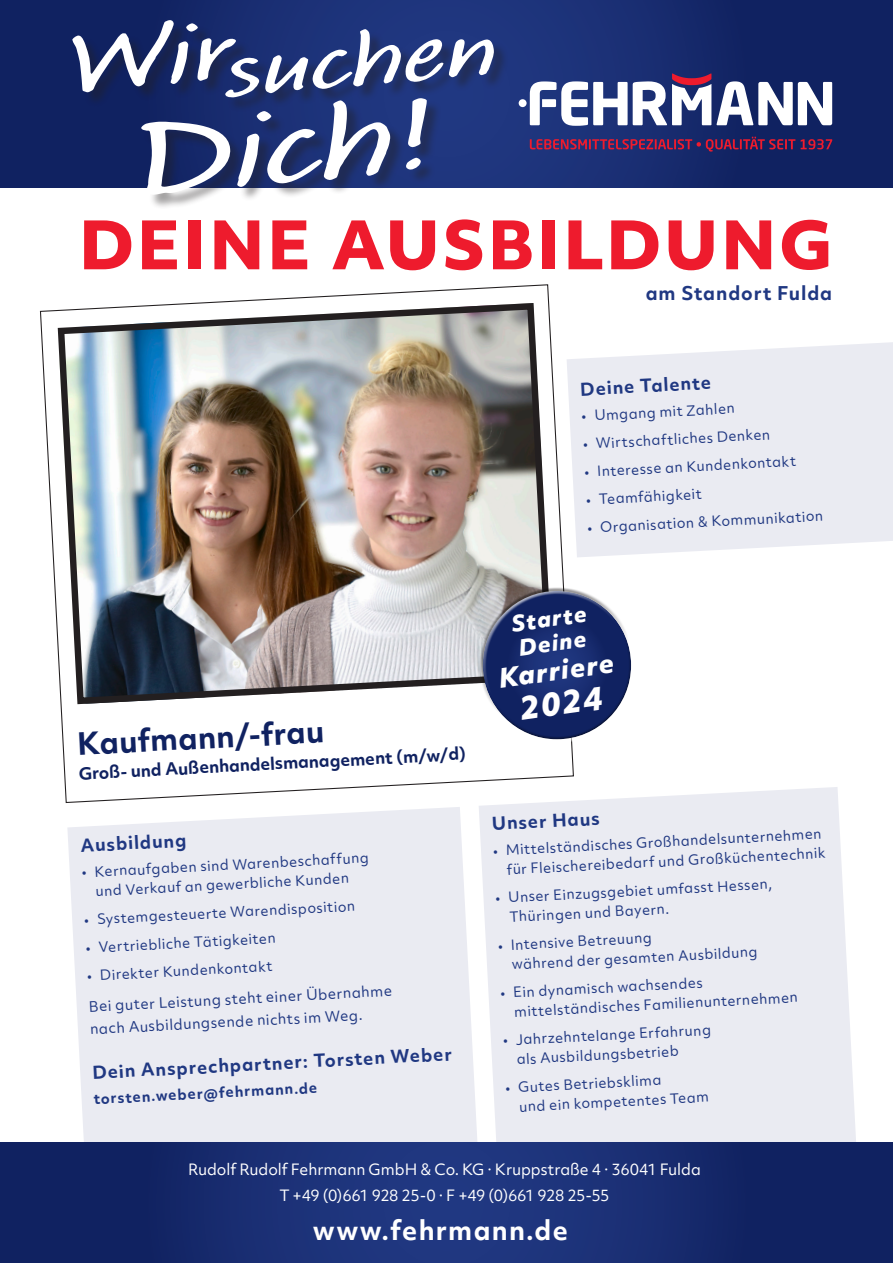
<style>
.page{position:relative;width:893px;height:1263px;background:#fff}
.page>*{position:absolute;margin:0;border:0;box-sizing:border-box;transform-origin:0 0}
.t1{font:600 108px "Calliope MVB";color:#fff;scale:1.28 1}
.t2{font:600 77.85px "Calliope MVB";color:#fff;scale:1.28 1}
.t3{font:800 64.35px "Objektiv Mk 2";letter-spacing:.045em;color:#ee1b2d}
.t4{font:italic 800 30.45px "Objektiv Mk 2";color:#fff}
.t5{font:700 29.4px "Objektiv Mk 2";color:#102261}
.t6{font:700 25.65px "Objektiv Mk 2";letter-spacing:.05em;color:#fff}
.t7{font:italic 800 25.35px "Objektiv Mk 2";color:#fff}
.t8{font:italic 800 21.3px/24.9px "Objektiv Mk 2";color:#fff}
.t9{font:700 18.15px "Objektiv Mk 2";letter-spacing:.05em;color:#203882}
.t10{font:700 17.1px "Objektiv Mk 2";color:#203882}
.t11{font:700 16.2px "Objektiv Mk 2";color:#102261}
.t12{font:15px/26px "Objektiv Mk 2";letter-spacing:-.005em;color:#fff;text-align:center}
.t13{font:13.95px/22.5px "Objektiv Mk 2";color:#203882}
.t14{font:700 13.95px "Objektiv Mk 2";color:#203882}
.t15{font:13.5px/19.5px "Objektiv Mk 2";color:#203882}
</style>
<div class="page">
<div style="left:479px;top:787px;width:377px;height:356px;background:#eaebf2"></div>
<svg style="left:67px;top:807px;width:412px;height:336px;background:#eaebf2"></svg>
<svg style="left:574px;top:342px;width:319px;height:215px;background:#ebecf2"></svg>
<svg style="left:0;top:1143px;width:893px;height:120px;background:#172b6e"></svg>
<svg style="left:0;top:0;width:893px;height:187px;background:#15286a"></svg>
<img style="left:39px;top:284px;width:535px;height:520px">
<div style="left:479px;top:587px;width:144px;height:114px;background:#fff;opacity:.75"></div>
<div style="left:486px;top:614px;width:149px;height:129px;background:#231f20;opacity:.46"></div>
<svg style="left:530px;top:137px;width:265px;height:15px;background:#53265b"></svg>
<svg style="left:801px;top:139px;width:31px;height:10px"></svg>
<svg style="left:717px;top:81px;width:115px;height:44px"></svg>
<svg style="left:530px;top:73px;width:181px;height:53px"></svg>
<div style="left:519px;top:99px;width:8px;height:8px;background:#fff;border-radius:50%"></div>
<div style="left:75px;top:23px;width:434px;height:187px;background:#231f20;opacity:.41"></div>
<svg style="left:71px;top:20px;width:168px;height:73px;background:#13245e"></svg>
<h2 class="t2" style="left:221px;top:24px;width:216px;rotate:-5deg">suchen</h2>
<h1 class="t1" style="left:130px;top:95px;width:235px;rotate:-5deg">Dich!</h1>
<h3 class="t3" style="left:79px;top:199px;width:755px">DEINE AUSBILDUNG</h3>
<h3 class="t9" style="left:646px;top:281px;width:188px">am Standort Fulda</h3>
<p class="t10" style="left:580px;top:377px;width:132px;rotate:-3deg">Deine Talente</p>
<p class="t15" style="left:581px;top:406px;width:155px;rotate:-3deg">• Umgang mit Zahlen</p>
<p class="t15" style="left:583px;top:434px;width:189px;rotate:-3deg">• Wirtschaftliches Denken</p>
<p class="t15" style="left:584px;top:462px;width:213px;rotate:-3deg">• Interesse an Kundenkontakt</p>
<p class="t15" style="left:586px;top:490px;width:117px;rotate:-3deg">• Teamfähigkeit</p>
<p class="t15" style="left:587px;top:518px;width:237px;rotate:-3deg">• Organisation &amp; Kommunikation</p>
<h3 class="t5" style="left:76px;top:723px;width:249px;rotate:-3deg">Kaufmann/-frau</h3>
<p class="t11" style="left:78px;top:762px;width:389px;rotate:-3deg">Groß- und Außenhandelsmanagement (m/w/d)</p>
<p class="t10" style="left:80px;top:833px;width:107px;rotate:-3deg">Ausbildung</p>
<p class="t15" style="left:81px;top:862px;width:289px;text-align:center;rotate:-3deg">• Kernaufgaben sind Warenbeschaffung und Verkauf an gewerbliche Kunden</p>
<p class="t15" style="left:84px;top:910px;width:273px;rotate:-3deg">• Systemgesteuerte Warendisposition</p>
<p class="t15" style="left:85px;top:938px;width:192px;rotate:-3deg">• Vertriebliche Tätigkeiten</p>
<p class="t15" style="left:87px;top:966px;width:187px;rotate:-3deg">• Direkter Kundenkontakt</p>
<p class="t13" style="left:88px;top:995px;width:305px;rotate:-3deg">Bei guter Leistung steht einer Übernahme nach Ausbildungsende nichts im Weg.</p>
<p class="t10" style="left:92px;top:1060px;width:362px;rotate:-3deg">Dein Ansprechpartner: Torsten Weber</p>
<p class="t14" style="left:93px;top:1089px;width:225px;rotate:-3deg">torsten.weber@fehrmann.de</p>
<h3 class="t8" style="left:510px;top:611px;width:77px;rotate:-8deg">Starte<br>Deine</h3>
<h3 class="t7" style="left:496px;top:660px;width:118px;rotate:-8deg">Karriere</h3>
<h3 class="t4" style="left:516px;top:687px;width:85px;rotate:-8deg">2024</h3>
<p class="t10" style="left:491px;top:812px;width:110px;rotate:-3deg">Unser Haus</p>
<p class="t15" style="left:493px;top:841px;width:333px;text-align:right;rotate:-3deg">• Mittelständisches Großhandelsunternehmen für Fleischereibedarf und Großküchentechnik</p>
<p class="t15" style="left:508px;top:887px;width:266px;text-indent:-13px;rotate:-3deg">• Unser Einzugsgebiet umfasst Hessen,<br>Thüringen und Bayern.</p>
<p class="t15" style="left:510px;top:935px;width:248px;text-indent:-13px;rotate:-3deg">• Intensive Betreuung<br>während der gesamten Ausbildung</p>
<p class="t15" style="left:513px;top:982px;width:285px;text-indent:-13px;rotate:-3deg">• Ein dynamisch wachsendes mittelständisches Familienunternehmen</p>
<p class="t15" style="left:515px;top:1030px;width:197px;text-indent:-13px;rotate:-3deg">• Jahrzehntelange Erfahrung als Ausbildungsbetrieb</p>
<p class="t15" style="left:518px;top:1077px;width:191px;text-indent:-13px;rotate:-3deg">• Gutes Betriebsklima<br>und ein kompetentes Team</p>
<p class="t12" style="left:188px;top:1156px;width:514px">Rudolf Rudolf Fehrmann GmbH &amp; Co. KG · Kruppstraße 4 · 36041 Fulda<br>T +49 (0)661 928 25-0 · F +49 (0)661 928 25-55</p>
<h3 class="t6" style="left:313px;top:1212px;width:257px">www.fehrmann.de</h3>
</div>
